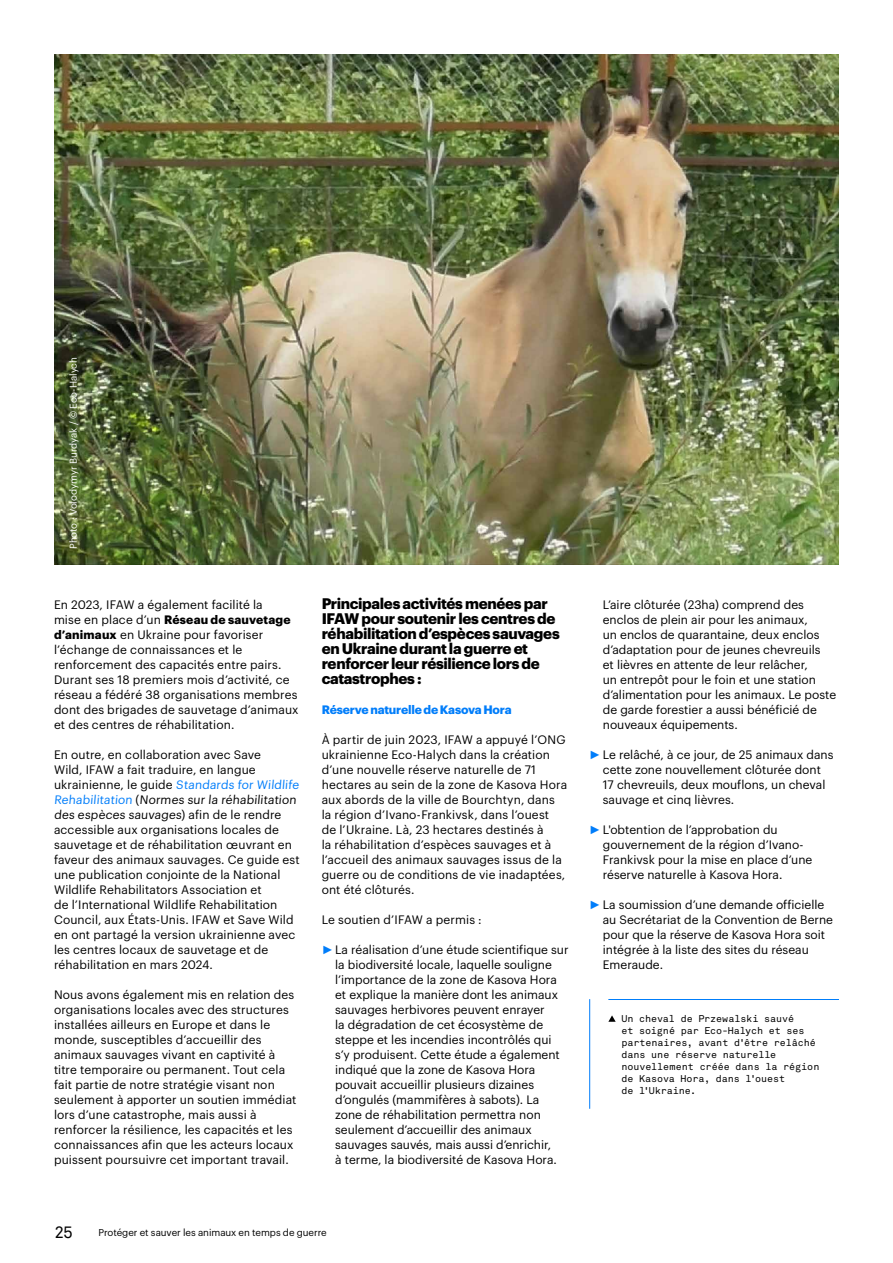
<style>
.page{position:relative;width:893px;height:1263px;background:#fff}
.page>*{position:absolute;margin:0;border:0;box-sizing:border-box;transform-origin:0 0}
.t1{font:16.5px "Akkurat Mono Pro";color:#000}
.t2{font:700 15px/15px "Graphik";letter-spacing:-.02em;color:#000}
.t3{font:12px/15px "Graphik";color:#000}
.t4{font:700 12px "Graphik";letter-spacing:-.015em;color:#007dfa}
.t5{font:9.75px/12px "Akkurat Mono Pro";letter-spacing:-.005em;color:#000}
.t6{font:9.75px "Graphik";letter-spacing:-.005em;color:#000}
.t7{font:9.75px "Graphik";letter-spacing:-.005em;color:#fff}
.s1{font-weight:700}
.s2{color:#007dfa}
.s3{font-family:"Arial";color:#007dfa}
</style>
<div class="page">
<img style="left:54px;top:54px;width:785px;height:510px">
<hr style="left:589px;top:999px;width:1px;height:110px;background:#007dfa">
<hr style="left:608px;top:999px;width:231px;height:1px;background:#007dfa">
<svg style="left:608px;top:1015px;width:8px;height:7px"></svg>
<p class="t7" style="left:66px;top:549px;width:193px;rotate:-90deg">Photo : Volodymyr Burdyak / © Eco-Halych</p>
<p class="t3" style="left:54px;top:596px;width:246px">En 2023, IFAW a également facilité la<br>mise en place d’un <span class="s1">Réseau de sauvetage d’animaux</span> en Ukraine pour favoriser l’échange de connaissances et le renforcement des capacités entre pairs.<br>Durant ses 18 premiers mois d’activité, ce réseau a fédéré 38 organisations membres dont des brigades de sauvetage d’animaux et des centres de réhabilitation.</p>
<p class="t3" style="left:54px;top:746px;width:248px">En outre, en collaboration avec Save<br>Wild, IFAW a fait traduire, en langue ukrainienne, le guide <span class="s2">Standards for Wildlife Rehabilitation</span> (Normes sur la réhabilitation des espèces sauvages) afin de le rendre accessible aux organisations locales de sauvetage et de réhabilitation œuvrant en faveur des animaux sauvages. Ce guide est une publication conjointe de la National Wildlife Rehabilitators Association et<br>de l’International Wildlife Rehabilitation Council, aux États-Unis. IFAW et Save Wild en ont partagé la version ukrainienne avec les centres locaux de sauvetage et de réhabilitation en mars 2024.</p>
<p class="t3" style="left:54px;top:986px;width:244px">Nous avons également mis en relation des organisations locales avec des structures installées ailleurs en Europe et dans le monde, susceptibles d’accueillir des animaux sauvages vivant en captivité à titre temporaire ou permanent. Tout cela fait partie de notre stratégie visant non seulement à apporter un soutien immédiat lors d’une catastrophe, mais aussi à renforcer la résilience, les capacités et les connaissances afin que les acteurs locaux puissent poursuivre cet important travail.</p>
<p class="t2" style="left:322px;top:595px;width:240px">Principales activités menées par<br>IFAW pour soutenir les centres de réhabilitation d’espèces sauvages en Ukraine durant la guerre et renforcer leur résilience lors de catastrophes :</p>
<p class="t4" style="left:322px;top:700px;width:192px">Réserve naturelle de Kasova Hora</p>
<p class="t3" style="left:322px;top:731px;width:247px">À partir de juin 2023, IFAW a appuyé l’ONG ukrainienne Eco-Halych dans la création d’une nouvelle réserve naturelle de 71 hectares au sein de la zone de Kasova Hora aux abords de la ville de Bourchtyn, dans la région d’Ivano-Frankivsk, dans l’ouest<br>de l’Ukraine. Là, 23 hectares destinés à<br>la réhabilitation d’espèces sauvages et à l’accueil des animaux sauvages issus de la guerre ou de conditions de vie inadaptées, ont été clôturés.</p>
<p class="t3" style="left:322px;top:911px;width:162px">Le soutien d’IFAW a permis :</p>
<p class="t3" style="left:335px;top:941px;width:235px;text-indent:-14px"><span class="s3">►</span>La réalisation d’une étude scientifique sur la biodiversité locale, laquelle souligne l’importance de la zone de Kasova Hora et explique la manière dont les animaux sauvages herbivores peuvent enrayer<br>la dégradation de cet écosystème de steppe et les incendies incontrôlés qui s’y produisent. Cette étude a également indiqué que la zone de Kasova Hora pouvait accueillir plusieurs dizaines d’ongulés (mammifères à sabots). La zone de réhabilitation permettra non seulement d’accueillir des animaux sauvages sauvés, mais aussi d’enrichir,<br>à terme, la biodiversité de Kasova Hora.</p>
<p class="t3" style="left:603px;top:596px;width:235px">L’aire clôturée (23ha) comprend des enclos de plein air pour les animaux,<br>un enclos de quarantaine, deux enclos d’adaptation pour de jeunes chevreuils<br>et lièvres en attente de leur relâcher,<br>un entrepôt pour le foin et une station d’alimentation pour les animaux. Le poste de garde forestier a aussi bénéficié de nouveaux équipements.</p>
<p class="t3" style="left:603px;top:746px;width:232px;text-indent:-14px"><span class="s3">►</span>Le relâché, à ce jour, de 25 animaux dans cette zone nouvellement clôturée dont 17 chevreuils, deux mouflons, un cheval sauvage et cinq lièvres.</p>
<p class="t3" style="left:603px;top:821px;width:211px;text-indent:-14px"><span class="s3">►</span>L'obtention de l’approbation du gouvernement de la région d’Ivano-Frankivsk pour la mise en place d’une réserve naturelle à Kasova Hora.</p>
<p class="t3" style="left:603px;top:896px;width:232px;text-indent:-14px"><span class="s3">►</span>La soumission d’une demande officielle au Secrétariat de la Convention de Berne pour que la réserve de Kasova Hora soit intégrée à la liste des sites du réseau Emeraude.</p>
<p class="t5" style="left:621px;top:1012px;width:200px">Un cheval de Przewalski sauvé<br>et soigné par Eco-Halych et ses partenaires, avant d'être relâché dans une réserve naturelle nouvellement créée dans la région de Kasova Hora, dans l'ouest<br>de l'Ukraine.</p>
<h1 class="t1" style="left:54px;top:1222px;width:21px">25</h1>
<p class="t6" style="left:98px;top:1225px;width:230px">Protéger et sauver les animaux en temps de guerre</p>
</div>
